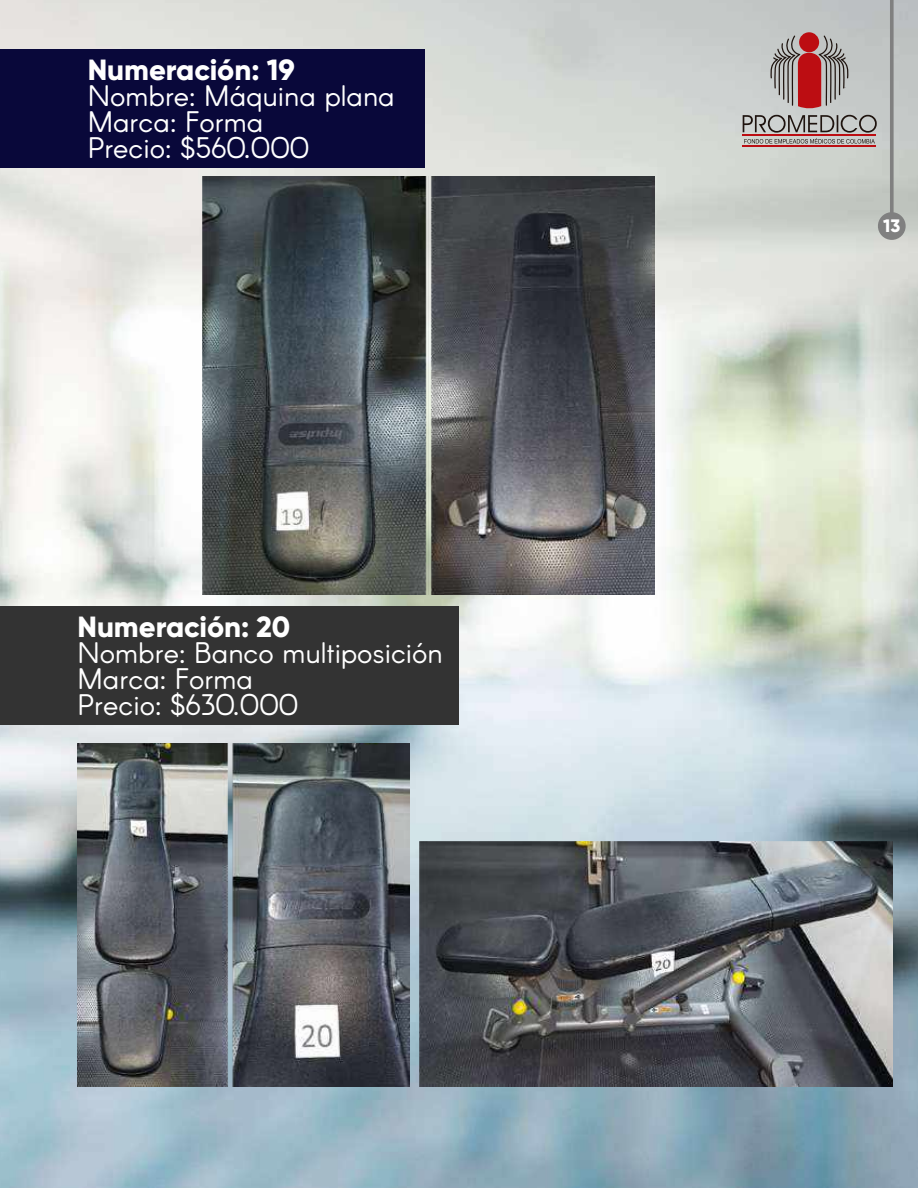
<style>
.page{position:relative;width:918px;height:1188px;background:#fff}
.page>*{position:absolute;margin:0;border:0;box-sizing:border-box;transform-origin:0 0}
.t1{font:29.1px/26.2px "Arcon Rounded Regular";color:#fff}
.t2{font:800 29.1px "Gilroy";color:#fff}
.t3{font:800 18px "Gilroy";color:#fff}
</style>
<div class="page">
<img style="left:0;top:0;width:918px;height:1188px">
<hr style="left:742px;top:146px;width:134px;height:1px;background:#bc0d12">
<svg style="left:743px;top:0;width:163px;height:240px;background:#bcb6b4"></svg>
<div style="left:0;top:49px;width:425px;height:119px;background:#09083a"></div>
<div style="left:0;top:606px;width:459px;height:119px;background:#333"></div>
<img style="left:202px;top:176px;width:452px;height:418px">
<img style="left:77px;top:743px;width:333px;height:343px">
<img style="left:420px;top:842px;width:472px;height:244px">
<p class="t2" style="left:88px;top:51px;width:209px">Numeración: 19</p>
<p class="t1" style="left:88px;top:85px;width:309px">Nombre: Máquina plana<br>Marca: Forma<br>Precio: $560.000</p>
<p class="t2" style="left:77px;top:608px;width:214px">Numeración: 20</p>
<p class="t1" style="left:77px;top:642px;width:367px">Nombre: Banco multiposición<br>Marca: Forma<br>Precio: $630.000</p>
<p class="t3" style="left:883px;top:214px;width:19px">13</p>
</div>
